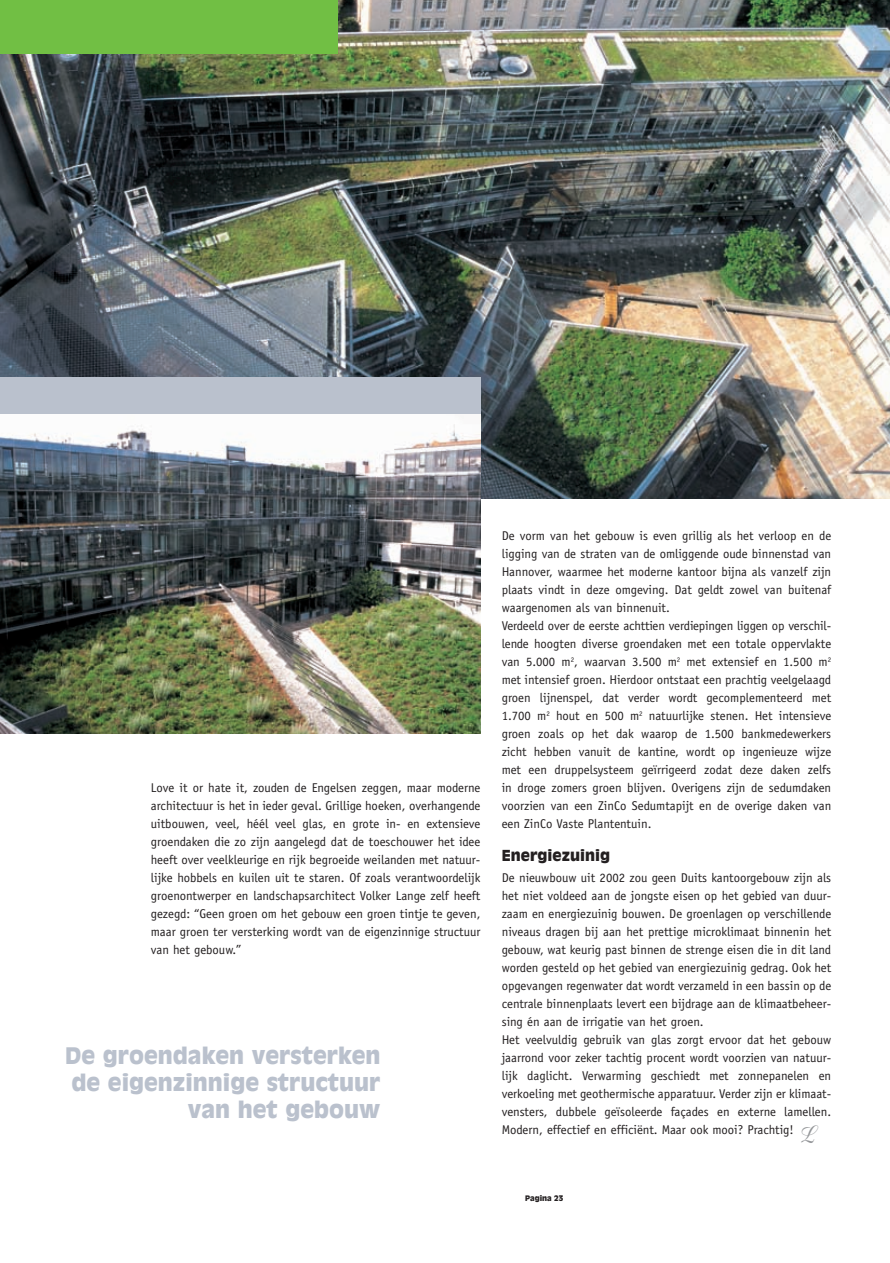
<style>
.page{position:relative;width:890px;height:1263px;background:#fff}
.page>*{position:absolute;margin:0;border:0;box-sizing:border-box;transform-origin:0 0}
.t1{font:900 22.5px/27px "Antique Olive";color:#bac1cd;text-align:right}
.t2{font:900 15px "Antique Olive";color:#231f20}
.t3{font:12.75px/18px "Officina Sans";color:#231f20}
.t4{font:900 7.5px "Antique Olive";color:#231f20}
.s1{font-family:"Poppl Exquisit";font-size:20.25px;color:#939598}
</style>
<div class="page">
<img style="left:0;top:0;width:890px;height:498px">
<div style="left:0;top:0;width:338px;height:54px;background:#71bf44"></div>
<img style="left:0;top:413px;width:480px;height:320px">
<div style="left:0;top:377px;width:480px;height:36px;background:#bac1cd"></div>
<p class="t3" style="left:151px;top:780px;width:331px;text-align:justify">Love it or hate it, zouden de Engelsen zeggen, maar moderne architectuur is het in ieder geval. Grillige hoeken, overhangende uitbouwen, veel, héél veel glas, en grote in- en extensieve groendaken die zo zijn aangelegd dat de toeschouwer het idee heeft over veelkleurige en rijk begroeide weilanden met natuur&shy;lijke hobbels en kuilen uit te staren. Of zoals verantwoordelijk groenontwerper en landschapsarchitect Volker Lange zelf heeft gezegd: “Geen groen om het gebouw een groen tintje te geven, maar groen ter versterking wordt van de eigenzinnige structuur van het gebouw.”</p>
<h1 class="t1" style="left:65px;top:1043px;width:317px">De groendaken versterken de eigenzinnige structuur van het gebouw</h1>
<p class="t3" style="left:502px;top:528px;width:331px">De vorm van het gebouw is even grillig als het verloop en de ligging van de straten van de omliggende oude binnenstad van Hannover, waarmee het moderne kantoor bijna als vanzelf zijn plaats vindt in deze omgeving. Dat geldt zowel van buitenaf waargenomen als van binnenuit.<br>Verdeeld over de eerste achttien verdiepingen liggen op verschil&shy;lende hoogten diverse groendaken met een totale oppervlakte van 5.000 m<sup>2</sup>, waarvan 3.500 m<sup>2</sup> met extensief en 1.500 m<sup>2 </sup>met intensief groen. Hierdoor ontstaat een prachtig veelgelaagd groen lijnenspel, dat verder wordt gecomplementeerd met 1.700 m<sup>2</sup> hout en 500 m<sup>2</sup> natuurlijke stenen. Het intensieve groen zoals op het dak waarop de 1.500 bankmedewerkers zicht hebben vanuit de kantine, wordt op ingenieuze wijze met een druppelsysteem geïrrigeerd zodat deze daken zelfs in droge zomers groen blijven. Overigens zijn de sedumdaken voorzien van een ZinCo Sedumtapijt en de overige daken van een ZinCo Vaste Plantentuin.</p>
<p class="t2" style="left:502px;top:849px;width:110px">Energiezuinig</p>
<p class="t3" style="left:502px;top:870px;width:331px">De nieuwbouw uit 2002 zou geen Duits kantoorgebouw zijn als het niet voldeed aan de jongste eisen op het gebied van duur&shy;zaam en energiezuinig bouwen. De groenlagen op verschillende niveaus dragen bij aan het prettige microklimaat binnenin het gebouw, wat keurig past binnen de strenge eisen die in dit land worden gesteld op het gebied van energiezuinig gedrag. Ook het opgevangen regenwater dat wordt verzameld in een bassin op de centrale binnenplaats levert een bijdrage aan de klimaatbeheer&shy;sing én aan de irrigatie van het groen.<br>Het veelvuldig gebruik van glas zorgt ervoor dat het gebouw jaarrond voor zeker tachtig procent wordt voorzien van natuur&shy;lijk daglicht. Verwarming geschiedt met zonnepanelen en verkoeling met geothermische apparatuur. Verder zijn er klimaat&shy;vensters, dubbele geïsoleerde façades en externe lamellen.<br>Modern, effectief en efficiënt. Maar ook mooi? Prachtig! <span class="s1">L</span></p>
<p class="t4" style="left:525px;top:1195px;width:40px">Pagina 23</p>
</div>
